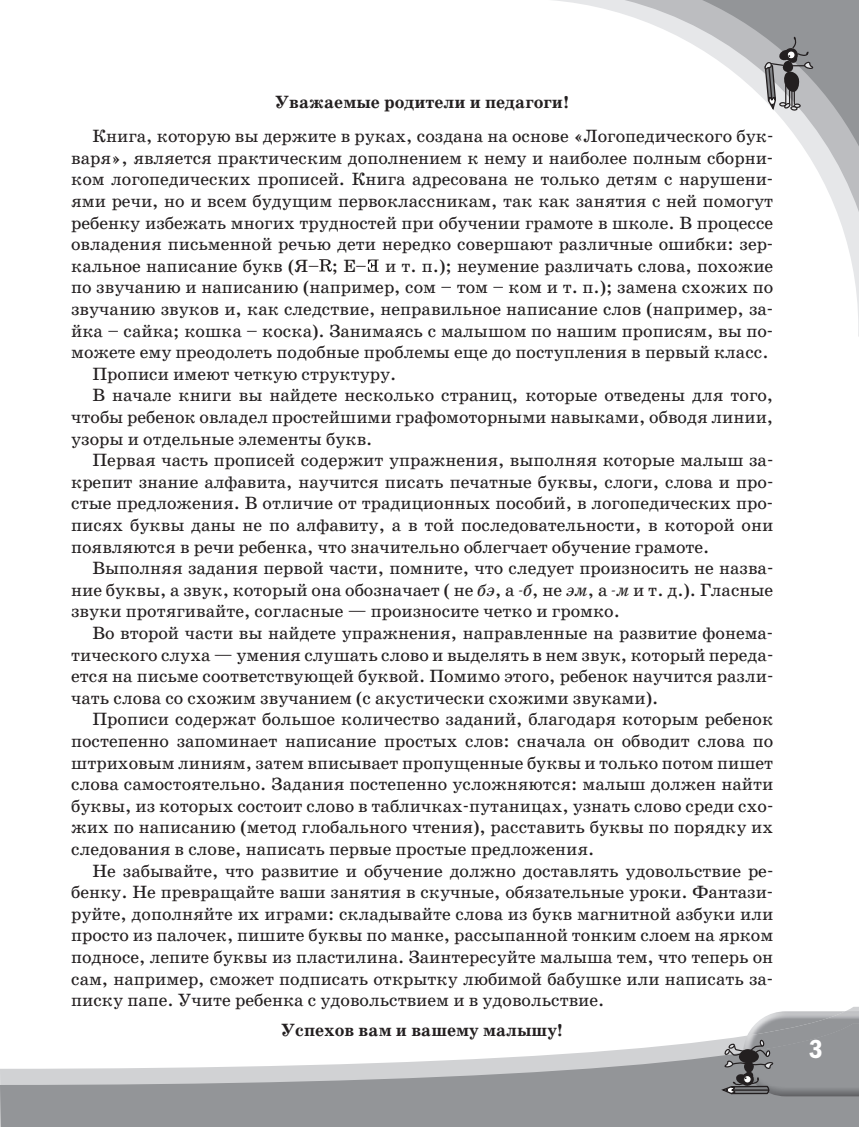
<style>
.page{position:relative;width:859px;height:1127px;background:#fff}
.page>*{position:absolute;margin:0;border:0;box-sizing:border-box;transform-origin:0 0}
.t1{font:600 condensed 27px "Franklin Gothic";color:#fff}
.t2{font:18px "School Book C";color:#231f20}
.t3{font:700 18px "School Book C";color:#231f20}
.s1{font-style:italic}
</style>
<div class="page">
<svg style="left:0;top:1036px;width:859px;height:91px;fill:#939598"></svg>
<svg style="left:553px;top:0;width:306px;height:336px"></svg>
<svg style="left:624px;top:0;width:235px;height:212px"></svg>
<svg style="left:702px;top:0;width:157px;height:146px"></svg>
<img style="left:758px;top:1086px;width:101px;height:10px">
<img style="left:757px;top:1011px;width:102px;height:12px">
<div style="left:743px;top:1023px;width:116px;height:63px;background:#939598"></div>
<svg style="left:719px;top:1038px;width:56px;height:57px;background:#7e7e80"></svg>
<svg style="left:319px;top:259px;width:13px;height:13px"></svg>
<svg style="left:368px;top:259px;width:11px;height:13px"></svg>
<p class="t3" style="left:275px;top:95px;width:296px">Уважаемые родители и педагоги!</p>
<p class="t2" style="left:92px;top:129px;width:682px">Книга, которую вы держите в руках, создана на основе «Логопедического бук-</p>
<p class="t2" style="left:71px;top:151px;width:704px">варя», является практическим дополнением к нему и наиболее полным сборни-</p>
<p class="t2" style="left:71px;top:173px;width:704px">ком логопедических прописей. Книга адресована не только детям с нарушени-</p>
<p class="t2" style="left:71px;top:194px;width:704px">ями речи, но и всем будущим первоклассникам, так как занятия с ней помогут</p>
<p class="t2" style="left:71px;top:216px;width:704px">ребенку избежать многих трудностей при обучении грамоте в школе. В процессе</p>
<p class="t2" style="left:71px;top:237px;width:704px">овладения письменной речью дети нередко совершают различные ошибки: зер-</p>
<p class="t2" style="left:71px;top:259px;width:704px">кальное написание букв (Я– ; Е– и т. п.); неумение различать слова, похожие</p>
<p class="t2" style="left:71px;top:281px;width:704px">по звучанию и написанию (например, сом – том – ком и т. п.); замена схожих по</p>
<p class="t2" style="left:71px;top:302px;width:704px">звучанию звуков и, как следствие, неправильное написание слов (например, за-</p>
<p class="t2" style="left:71px;top:324px;width:704px">йка – сайка; кошка – коска). Занимаясь с малышом по нашим прописям, вы по-</p>
<p class="t2" style="left:71px;top:345px;width:699px">можете ему преодолеть подобные проблемы еще до поступления в первый класс.</p>
<p class="t2" style="left:92px;top:367px;width:306px">Прописи имеют четкую структуру.</p>
<p class="t2" style="left:92px;top:389px;width:682px">В начале книги вы найдете несколько страниц, которые отведены для того,</p>
<p class="t2" style="left:71px;top:410px;width:704px">чтобы ребенок овладел простейшими графомоторными навыками, обводя линии,</p>
<p class="t2" style="left:71px;top:432px;width:303px">узоры и отдельные элементы букв.</p>
<p class="t2" style="left:92px;top:453px;width:682px">Первая часть прописей содержит упражнения, выполняя которые малыш за-</p>
<p class="t2" style="left:71px;top:475px;width:704px">крепит знание алфавита, научится писать печатные буквы, слоги, слова и про-</p>
<p class="t2" style="left:71px;top:497px;width:704px">стые предложения. В отличие от традиционных пособий, в логопедических про-</p>
<p class="t2" style="left:71px;top:518px;width:704px">писях буквы даны не по алфавиту, а в той последовательности, в которой они</p>
<p class="t2" style="left:71px;top:540px;width:640px">появляются в речи ребенка, что значительно облегчает обучение грамоте.</p>
<p class="t2" style="left:92px;top:561px;width:682px">Выполняя задания первой части, помните, что следует произносить не назва-</p>
<p class="t2" style="left:71px;top:583px;width:704px">ние буквы, а звук, который она обозначает ( не <span class="s1">бэ</span>, а <span class="s1">-б</span>, не <span class="s1">эм</span>, а <span class="s1">-м</span> и т. д.). Гласные</p>
<p class="t2" style="left:71px;top:605px;width:550px">звуки протягивайте, согласные — произносите четко и громко.</p>
<p class="t2" style="left:92px;top:626px;width:682px">Во второй части вы найдете упражнения, направленные на развитие фонема-</p>
<p class="t2" style="left:71px;top:648px;width:704px">тического слуха — умения слушать слово и выделять в нем звук, который переда-</p>
<p class="t2" style="left:71px;top:669px;width:704px">ется на письме соответствующей буквой. Помимо этого, ребенок научится разли-</p>
<p class="t2" style="left:71px;top:691px;width:589px">чать слова со схожим звучанием (с акустически схожими звуками).</p>
<p class="t2" style="left:92px;top:713px;width:682px">Прописи содержат большое количество заданий, благодаря которым ребенок</p>
<p class="t2" style="left:71px;top:734px;width:704px">постепенно запоминает написание простых слов: сначала он обводит слова по</p>
<p class="t2" style="left:71px;top:756px;width:704px">штриховым линиям, затем вписывает пропущенные буквы и только потом пишет</p>
<p class="t2" style="left:71px;top:777px;width:704px">слова самостоятельно. Задания постепенно усложняются: малыш должен найти</p>
<p class="t2" style="left:71px;top:799px;width:704px">буквы, из которых состоит слово в табличках-путаницах, узнать слово среди схо-</p>
<p class="t2" style="left:71px;top:821px;width:704px">жих по написанию (метод глобального чтения), расставить буквы по порядку их</p>
<p class="t2" style="left:71px;top:842px;width:525px">следования в слове, написать первые простые предложения.</p>
<p class="t2" style="left:92px;top:864px;width:682px">Не забывайте, что развитие и обучение должно доставлять удовольствие ре-</p>
<p class="t2" style="left:71px;top:885px;width:704px">бенку. Не превращайте ваши занятия в скучные, обязательные уроки. Фантази-</p>
<p class="t2" style="left:71px;top:907px;width:704px">руйте, дополняйте их играми: складывайте слова из букв магнитной азбуки или</p>
<p class="t2" style="left:71px;top:929px;width:704px">просто из палочек, пишите буквы по манке, рассыпанной тонким слоем на ярком</p>
<p class="t2" style="left:71px;top:950px;width:704px">подносе, лепите буквы из пластилина. Заинтересуйте малыша тем, что теперь он</p>
<p class="t2" style="left:71px;top:972px;width:704px">сам, например, сможет подписать открытку любимой бабушке или написать за-</p>
<p class="t2" style="left:71px;top:993px;width:535px">писку папе. Учите ребенка с удовольствием и в удовольствие.</p>
<p class="t3" style="left:281px;top:1024px;width:283px">Успехов вам и вашему малышу!</p>
<h1 class="t1" style="left:809px;top:1033px;width:15px">3</h1>
</div>
